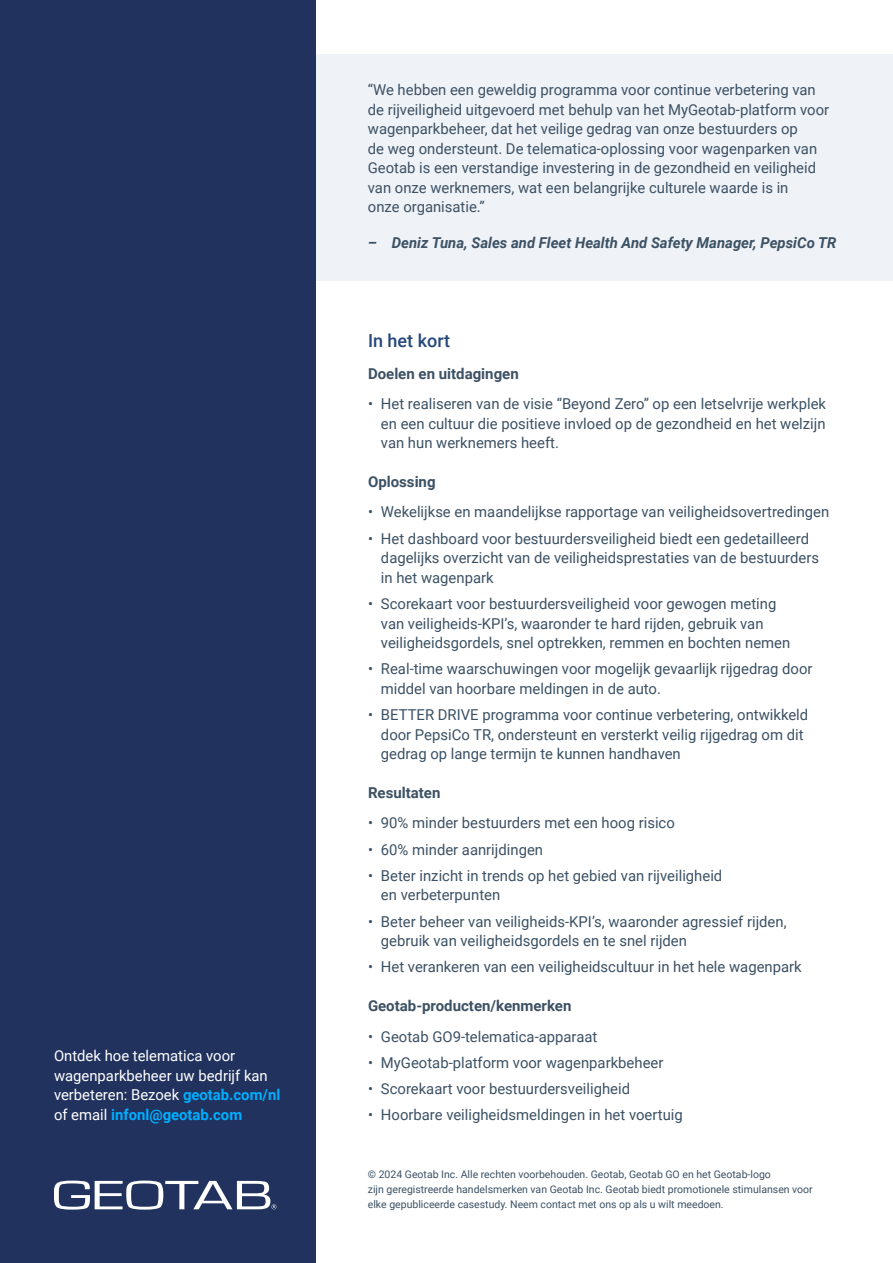
<style>
.page{position:relative;width:893px;height:1263px;background:#fff}
.page>*{position:absolute;margin:0;border:0;box-sizing:border-box;transform-origin:0 0}
.H3__Heading_3{font:500 18px "Roboto";color:#25477b}
.P__Body_Copy{font:15px/19.5px "Roboto";color:#3c5164}
.P__Body_Copy-2{font:15px/19.5px "Roboto";color:#fff}
.H4__Heading_4{font:700 15px "Roboto";color:#3c5164}
.P__Body_Copy-3{font:italic 700 15px "Roboto";color:#3c5164}
.P__Copyright{font:10.5px/15px "Roboto";color:#3c5164}
.s1{font-weight:700;color:#00aeff}
</style>
<div class="page">
<div style="left:308px;top:54px;width:585px;height:227px;background:#eff2f7"></div>
<div style="left:0;top:0;width:316px;height:1263px;background:#21325e"></div>
<svg style="left:54px;top:1180px;width:222px;height:29px"></svg>
<p class="P__Body_Copy-2" style="left:54px;top:1046px;width:228px">Ontdek hoe telematica voor wagenparkbeheer uw bedrijf kan verbeteren: Bezoek <span class="s1">geotab.com/nl </span>of email <span class="s1">infonl@geotab.com</span></p>
<p class="P__Body_Copy" style="left:368px;top:79px;width:463px">“We hebben een geweldig programma voor continue verbetering van de rijveiligheid uitgevoerd met behulp van het MyGeotab-platform voor wagenparkbeheer, dat het veilige gedrag van onze bestuurders op<br>de weg ondersteunt. De telematica-oplossing voor wagenparken van Geotab is een verstandige investering in de gezondheid en veiligheid van onze werknemers, wat een belangrijke culturele waarde is in<br>onze organisatie.”</p>
<p class="P__Body_Copy-3" style="left:368px;top:232px;width:470px">– Deniz Tuna, Sales and Fleet Health And Safety Manager, PepsiCo TR</p>
<h3 class="H3__Heading_3" style="left:368px;top:328px;width:84px">In het kort</h3>
<h4 class="H4__Heading_4" style="left:368px;top:363px;width:152px">Doelen en uitdagingen</h4>
<p class="P__Body_Copy" style="left:381px;top:393px;width:447px;text-align:justify;text-indent:-13px">• Het realiseren van de visie “Beyond Zero” op een letselvrije werkplek en een cultuur die positieve invloed op de gezondheid en het welzijn van hun werknemers heeft.</p>
<h4 class="H4__Heading_4" style="left:368px;top:471px;width:69px">Oplossing</h4>
<p class="P__Body_Copy" style="left:368px;top:502px;width:463px">• Wekelijkse en maandelijkse rapportage van veiligheidsovertredingen</p>
<p class="P__Body_Copy" style="left:381px;top:528px;width:440px;text-indent:-13px">• Het dashboard voor bestuurdersveiligheid biedt een gedetailleerd dagelijks overzicht van de veiligheidsprestaties van de bestuurders in het wagenpark</p>
<p class="P__Body_Copy" style="left:381px;top:593px;width:411px;text-indent:-13px">• Scorekaart voor bestuurdersveiligheid voor gewogen meting van veiligheids-KPI’s, waaronder te hard rijden, gebruik van veiligheidsgordels, snel optrekken, remmen en bochten nemen</p>
<p class="P__Body_Copy" style="left:381px;top:659px;width:433px;text-indent:-13px">• Real-time waarschuwingen voor mogelijk gevaarlijk rijgedrag door middel van hoorbare meldingen in de auto.</p>
<p class="P__Body_Copy" style="left:381px;top:704px;width:429px;text-indent:-13px">• BETTER DRIVE programma voor continue verbetering, ontwikkeld door PepsiCo TR, ondersteunt en versterkt veilig rijgedrag om dit gedrag op lange termijn te kunnen handhaven</p>
<h4 class="H4__Heading_4" style="left:368px;top:782px;width:74px">Resultaten</h4>
<p class="P__Body_Copy" style="left:368px;top:813px;width:308px">• 90% minder bestuurders met een hoog risico</p>
<p class="P__Body_Copy" style="left:368px;top:839px;width:177px">• 60% minder aanrijdingen</p>
<p class="P__Body_Copy" style="left:381px;top:865px;width:343px;text-indent:-13px">• Beter inzicht in trends op het gebied van rijveiligheid en verbeterpunten</p>
<p class="P__Body_Copy" style="left:381px;top:911px;width:407px;text-indent:-13px">• Beter beheer van veiligheids-KPI’s, waaronder agressief rijden, gebruik van veiligheidsgordels en te snel rijden</p>
<p class="P__Body_Copy" style="left:368px;top:957px;width:435px">• Het verankeren van een veiligheidscultuur in het hele wagenpark</p>
<h4 class="H4__Heading_4" style="left:368px;top:995px;width:205px">Geotab-producten/kenmerken</h4>
<p class="P__Body_Copy" style="left:368px;top:1026px;width:231px">• Geotab GO9-telematica-apparaat</p>
<p class="P__Body_Copy" style="left:368px;top:1052px;width:297px">• MyGeotab-platform voor wagenparkbeheer</p>
<p class="P__Body_Copy" style="left:368px;top:1078px;width:264px">• Scorekaart voor bestuurdersveiligheid</p>
<p class="P__Body_Copy" style="left:368px;top:1105px;width:316px">• Hoorbare veiligheidsmeldingen in het voertuig</p>
<p class="P__Copyright" style="left:368px;top:1166px;width:446px">© 2024 Geotab Inc. Alle rechten voorbehouden. Geotab, Geotab GO en het Geotab-logo<br>zijn geregistreerde handelsmerken van Geotab Inc. Geotab biedt promotionele stimulansen voor elke gepubliceerde casestudy. Neem contact met ons op als u wilt meedoen.</p>
</div>
